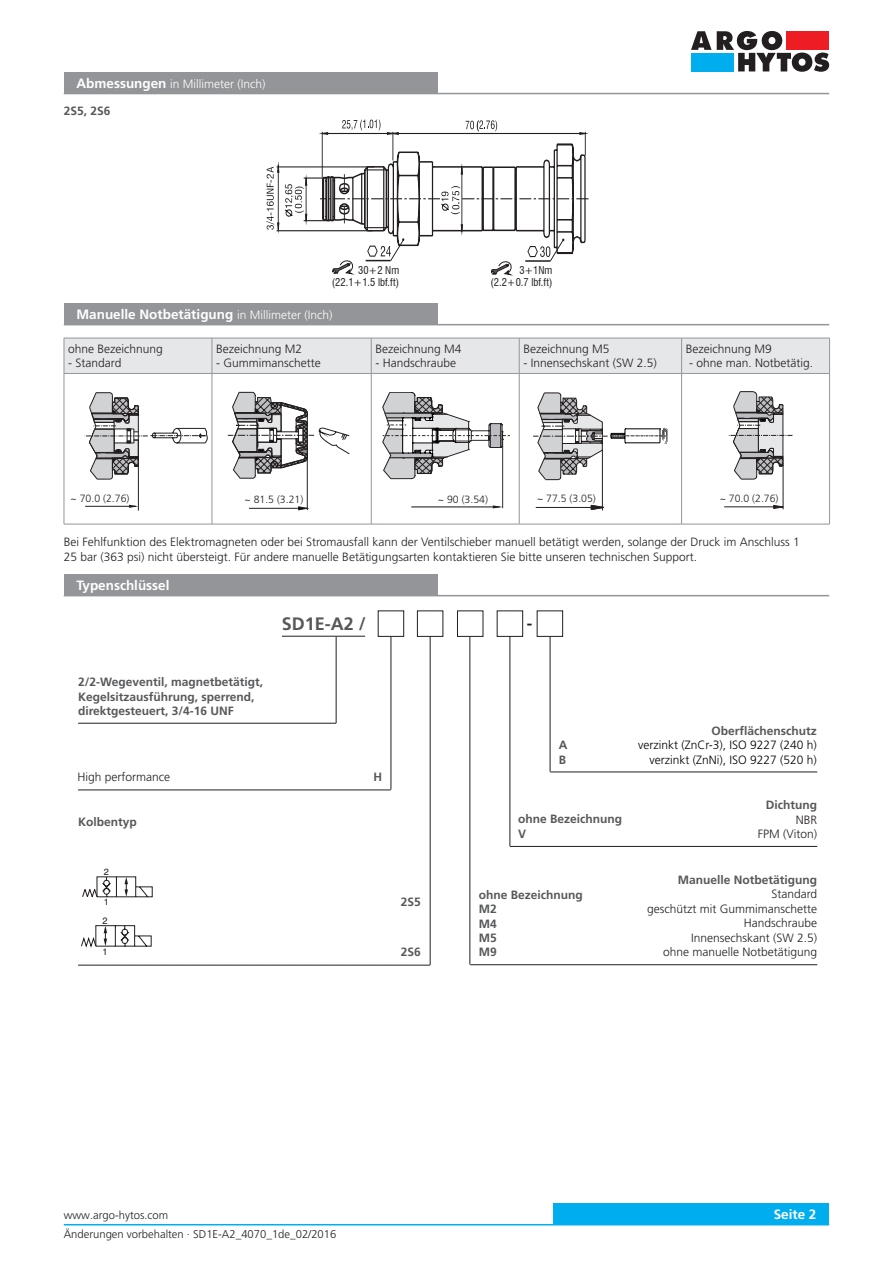
<style>
.page{position:relative;width:893px;height:1263px;background:#fff}
.page>*{position:absolute;margin:0;border:0;box-sizing:border-box;transform-origin:0 0}
._05_Subline_Copytext{font:700 18px "Frutiger LT Pro";color:#57585a}
.t1{font:700 16.5px "Frutiger LT Pro";color:#231f20}
._03_Headline_white{font:700 13.5px "Frutiger LT Pro";color:#fff}
._06_Text{font:300 12px "Frutiger LT Pro";color:#231f20}
._05_Subline_Copytext-2{font:700 12px "Frutiger LT Pro";color:#57585a}
._06_Text__R{font:300 12px "Frutiger LT Pro";color:#231f20}
._06_Text__R-2{font:300 12px "Frutiger LT Pro";color:#000}
._03_Headline_white-2{font:300 12px "Frutiger LT Pro";color:#fff}
.t2{font:300 11.25px "Frutiger LT Pro";color:#231f20}
.kóty_popis_7{font:300 10.5px "Frutiger LT Pro";color:#231f20}
.kóty{font:condensed 10.5px/12.6px "Swiss 721 BT";color:#231f20;text-align:right}
.t3{font:9.3px "Swiss 721 BTCE";color:#231f20}
.t4{font:9.15px "Swiss 721 BTCE";color:#231f20}
.s1{font-weight:700;font-size:13.5px}
.s2{font-weight:300;font-size:12px}
</style>
<div class="page">
<div style="left:497px;top:610px;width:26px;height:27px;border:1px solid #231f20"></div>
<div style="left:417px;top:610px;width:26px;height:27px;border:1px solid #231f20"></div>
<div style="left:457px;top:610px;width:26px;height:27px;border:1px solid #231f20"></div>
<hr style="left:282px;top:636px;width:83px;height:1px;background:#231f20">
<hr style="left:336px;top:637px;width:1px;height:86px;background:#231f20">
<hr style="left:430px;top:636px;width:1px;height:329px;background:#231f20">
<hr style="left:78px;top:965px;width:352px;height:1px;background:#231f20">
<hr style="left:470px;top:964px;width:347px;height:1px;background:#231f20">
<hr style="left:470px;top:637px;width:1px;height:327px;background:#231f20">
<hr style="left:510px;top:636px;width:1px;height:210px;background:#231f20">
<hr style="left:510px;top:846px;width:307px;height:1px;background:#231f20">
<hr style="left:78px;top:723px;width:258px;height:1px;background:#231f20">
<div style="left:378px;top:610px;width:26px;height:27px;border:1px solid #231f20"></div>
<hr style="left:391px;top:637px;width:1px;height:152px;background:#231f20">
<hr style="left:78px;top:790px;width:313px;height:1px;background:#231f20">
<div style="left:537px;top:610px;width:26px;height:27px;border:1px solid #231f20"></div>
<hr style="left:550px;top:637px;width:1px;height:135px;background:#231f20">
<hr style="left:550px;top:772px;width:267px;height:1px;background:#231f20">
<svg style="left:266px;top:120px;width:322px;height:155px"></svg>
<svg style="left:81px;top:925px;width:71px;height:23px"></svg>
<svg style="left:82px;top:876px;width:71px;height:22px"></svg>
<svg style="left:773px;top:505px;width:10px;height:4px"></svg>
<hr style="left:783px;top:465px;width:1px;height:44px;background:#231f20">
<hr style="left:724px;top:507px;width:59px;height:1px;background:#231f20">
<svg style="left:729px;top:391px;width:63px;height:89px"></svg>
<svg style="left:129px;top:505px;width:9px;height:3px"></svg>
<hr style="left:138px;top:465px;width:1px;height:46px;background:#231f20">
<hr style="left:85px;top:506px;width:51px;height:1px;background:#231f20">
<svg style="left:86px;top:392px;width:122px;height:88px"></svg>
<svg style="left:493px;top:505px;width:9px;height:3px"></svg>
<hr style="left:502px;top:439px;width:1px;height:69px;background:#231f20">
<hr style="left:411px;top:507px;width:89px;height:1px;background:#231f20">
<svg style="left:382px;top:392px;width:128px;height:87px"></svg>
<svg style="left:533px;top:392px;width:135px;height:119px"></svg>
<hr style="left:625px;top:429px;width:35px;height:1px;background:#000">
<svg style="left:228px;top:392px;width:122px;height:118px"></svg>
<div style="left:65px;top:339px;width:764px;height:34px;background:#e6e7e9"></div>
<hr style="left:64px;top:338px;width:148px;height:1px;background:#939598">
<hr style="left:64px;top:338px;width:1px;height:35px;background:#939598">
<hr style="left:212px;top:338px;width:159px;height:1px;background:#939598">
<hr style="left:212px;top:338px;width:1px;height:35px;background:#939598">
<hr style="left:371px;top:338px;width:148px;height:1px;background:#939598">
<hr style="left:371px;top:338px;width:1px;height:35px;background:#939598">
<hr style="left:519px;top:338px;width:163px;height:1px;background:#939598">
<hr style="left:519px;top:338px;width:1px;height:35px;background:#939598">
<hr style="left:682px;top:338px;width:148px;height:1px;background:#939598">
<hr style="left:681px;top:338px;width:1px;height:35px;background:#939598">
<hr style="left:829px;top:338px;width:1px;height:35px;background:#939598">
<hr style="left:64px;top:373px;width:148px;height:1px;background:#939598">
<hr style="left:64px;top:374px;width:1px;height:150px;background:#939598">
<hr style="left:212px;top:373px;width:159px;height:1px;background:#939598">
<hr style="left:212px;top:374px;width:1px;height:150px;background:#939598">
<hr style="left:371px;top:373px;width:148px;height:1px;background:#939598">
<hr style="left:371px;top:374px;width:1px;height:150px;background:#939598">
<hr style="left:519px;top:373px;width:163px;height:1px;background:#939598">
<hr style="left:519px;top:374px;width:1px;height:150px;background:#939598">
<hr style="left:682px;top:373px;width:148px;height:1px;background:#939598">
<hr style="left:681px;top:374px;width:1px;height:150px;background:#939598">
<hr style="left:829px;top:374px;width:1px;height:150px;background:#939598">
<hr style="left:64px;top:524px;width:148px;height:1px;background:#939598">
<hr style="left:212px;top:524px;width:159px;height:1px;background:#939598">
<hr style="left:371px;top:524px;width:148px;height:1px;background:#939598">
<hr style="left:519px;top:524px;width:163px;height:1px;background:#939598">
<hr style="left:682px;top:524px;width:148px;height:1px;background:#939598">
<div style="left:553px;top:1203px;width:276px;height:22px;background:#00aeef"></div>
<hr style="left:64px;top:1224px;width:765px;height:1px;background:#00aeef">
<svg style="left:691px;top:31px;width:138px;height:41px"></svg>
<div style="left:64px;top:72px;width:373px;height:22px;background:#939598"></div>
<hr style="left:64px;top:93px;width:765px;height:1px;background:#939598">
<div style="left:64px;top:303px;width:373px;height:22px;background:#939598"></div>
<hr style="left:64px;top:324px;width:765px;height:1px;background:#939598">
<div style="left:64px;top:574px;width:373px;height:22px;background:#939598"></div>
<hr style="left:64px;top:595px;width:765px;height:1px;background:#939598">
<p class="_03_Headline_white-2" style="left:77px;top:77px;width:191px"><span class="s1">Abmessungen</span> in Millimeter (Inch)</p>
<p class="_05_Subline_Copytext-2" style="left:64px;top:104px;width:48px">2S5, 2S6</p>
<p class="kóty" style="left:332px;top:263px;width:69px">30+2 Nm (22.1+1.5 lbf.ft)</p>
<p class="kóty" style="left:490px;top:263px;width:63px">3+1Nm (2.2+0.7 lbf.ft)</p>
<p class="_03_Headline_white" style="left:77px;top:306px;width:257px">Manuelle Notbetätigung <span class="s2">in Millimeter (Inch)</span></p>
<p class="_06_Text" style="left:68px;top:342px;width:96px">ohne Bezeichnung</p>
<p class="_06_Text" style="left:68px;top:355px;width:55px">- Standard</p>
<p class="_06_Text" style="left:216px;top:342px;width:88px">Bezeichnung M2</p>
<p class="_06_Text" style="left:216px;top:356px;width:106px">- Gummimanschette</p>
<p class="_06_Text" style="left:375px;top:342px;width:88px">Bezeichnung M4</p>
<p class="_06_Text" style="left:375px;top:356px;width:82px">- Handschraube</p>
<p class="_06_Text" style="left:523px;top:342px;width:88px">Bezeichnung M5</p>
<p class="_06_Text" style="left:523px;top:356px;width:135px">- Innensechskant (SW 2.5)</p>
<p class="_06_Text" style="left:686px;top:342px;width:88px">Bezeichnung M9</p>
<p class="_06_Text" style="left:689px;top:356px;width:126px">- ohne man. Notbetätig.</p>
<p class="kóty_popis_7" style="left:71px;top:492px;width:60px">~ 70.0 (2.76)</p>
<p class="kóty_popis_7" style="left:244px;top:493px;width:60px">~ 81.5 (3.21)</p>
<p class="kóty_popis_7" style="left:438px;top:493px;width:52px">~ 90 (3.54)</p>
<p class="kóty_popis_7" style="left:537px;top:492px;width:60px">~ 77.5 (3.05)</p>
<p class="kóty_popis_7" style="left:720px;top:492px;width:60px">~ 70.0 (2.76)</p>
<p class="_06_Text" style="left:64px;top:535px;width:737px">Bei Fehlfunktion des Elektromagneten oder bei Stromausfall kann der Ventilschieber manuell betätigt werden, solange der Druck im Anschluss 1</p>
<p class="_06_Text" style="left:64px;top:550px;width:635px">25 bar (363 psi) nicht übersteigt. Für andere manuelle Betätigungsarten kontaktieren Sie bitte unseren technischen Support.</p>
<p class="_03_Headline_white" style="left:77px;top:577px;width:95px">Typenschlüssel</p>
<p class="_05_Subline_Copytext-2" style="left:78px;top:675px;width:187px">2/2-Wegeventil, magnetbetätigt,</p>
<p class="_05_Subline_Copytext-2" style="left:78px;top:689px;width:178px">Kegelsitzausführung, sperrend,</p>
<p class="_05_Subline_Copytext-2" style="left:78px;top:704px;width:157px">direktgesteuert, 3/4-16 UNF</p>
<p class="_06_Text" style="left:78px;top:770px;width:94px">High performance</p>
<p class="_05_Subline_Copytext-2" style="left:78px;top:814px;width:60px">Kolbentyp</p>
<p class="t4" style="left:104px;top:866px;width:7px">2</p>
<p class="t4" style="left:104px;top:896px;width:7px">1</p>
<p class="t3" style="left:103px;top:914px;width:7px">2</p>
<p class="t3" style="left:103px;top:945px;width:7px">1</p>
<p class="_05_Subline_Copytext" style="left:282px;top:613px;width:86px">SD1E-A2 /</p>
<p class="t1" style="left:527px;top:614px;width:7px">-</p>
<p class="_05_Subline_Copytext-2" style="left:374px;top:770px;width:10px">H</p>
<p class="_05_Subline_Copytext-2" style="left:401px;top:895px;width:22px">2S5</p>
<p class="_05_Subline_Copytext-2" style="left:401px;top:945px;width:22px">2S6</p>
<p class="_05_Subline_Copytext-2" style="left:559px;top:738px;width:10px">A</p>
<p class="_05_Subline_Copytext-2" style="left:559px;top:752px;width:9px">B</p>
<p class="_05_Subline_Copytext-2" style="left:518px;top:812px;width:106px">ohne Bezeichnung</p>
<p class="_05_Subline_Copytext-2" style="left:518px;top:826px;width:10px">V</p>
<p class="_05_Subline_Copytext-2" style="left:479px;top:887px;width:106px">ohne Bezeichnung</p>
<p class="_05_Subline_Copytext-2" style="left:479px;top:902px;width:19px">M2</p>
<p class="_05_Subline_Copytext-2" style="left:479px;top:916px;width:19px">M4</p>
<p class="_05_Subline_Copytext-2" style="left:479px;top:931px;width:19px">M5</p>
<p class="_05_Subline_Copytext-2" style="left:479px;top:945px;width:19px">M9</p>
<p class="_05_Subline_Copytext-2" style="left:712px;top:724px;width:107px">Oberflächenschutz</p>
<p class="_06_Text__R-2" style="left:638px;top:738px;width:180px">verzinkt (ZnCr-3), ISO 9227 (240 h)</p>
<p class="_06_Text__R-2" style="left:650px;top:752px;width:169px">verzinkt (ZnNi), ISO 9227 (520 h)</p>
<p class="_05_Subline_Copytext-2" style="left:766px;top:798px;width:53px">Dichtung</p>
<p class="_06_Text__R" style="left:796px;top:813px;width:23px">NBR</p>
<p class="_06_Text__R" style="left:758px;top:827px;width:61px">FPM (Viton)</p>
<p class="_05_Subline_Copytext-2" style="left:678px;top:873px;width:141px">Manuelle Notbetätigung</p>
<p class="_06_Text__R" style="left:771px;top:887px;width:47px">Standard</p>
<p class="_06_Text__R" style="left:647px;top:902px;width:171px">geschützt mit Gummimanschette</p>
<p class="_06_Text__R" style="left:744px;top:916px;width:75px">Handschraube</p>
<p class="_06_Text__R" style="left:691px;top:930px;width:128px">Innensechskant (SW 2.5)</p>
<p class="_06_Text__R" style="left:663px;top:945px;width:156px">ohne manuelle Notbetätigung</p>
<p class="t2" style="left:64px;top:1209px;width:106px">www.argo-hytos.com</p>
<p class="_03_Headline_white" style="left:774px;top:1206px;width:44px">Seite 2</p>
<p class="t2" style="left:64px;top:1227px;width:274px">Änderungen vorbehalten · SD1E-A2_4070_1de_02/2016</p>
</div>
